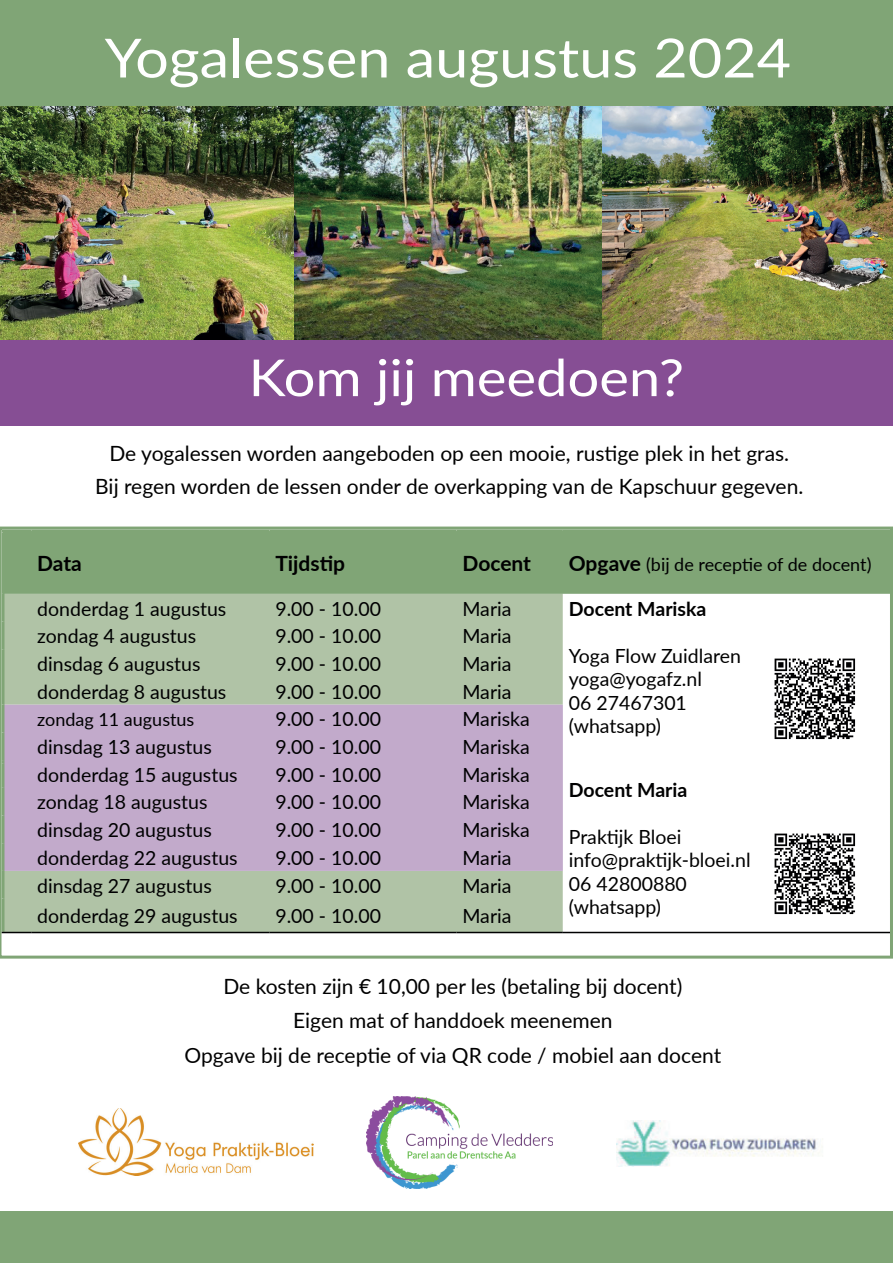
<style>
.page{position:relative;width:893px;height:1263px;background:#fff}
.page>*{position:absolute;margin:0;border:0;box-sizing:border-box;transform-origin:0 0}
.t1{font:54px "Lato";color:#fff;scale:1.1 1}
.t2{font:51px "Lato";color:#fff;scale:1.1 1}
.t3{font:21px/34.5px "Lato";color:#000001;text-align:center}
.t4{font:700 21px "Lato";color:#000001}
.t5{font:19.5px/23.4px "Lato";color:#000001}
.t6{font:700 19.5px "Lato";color:#000001}
.t7{font:18px "Lato";color:#000001}
.s1{font-weight:700;font-size:21px}
</style>
<div class="page">
<div style="left:0;top:0;width:893px;height:106px;background:#80a576"></div>
<img style="left:0;top:106px;width:295px;height:234px">
<img style="left:601px;top:106px;width:292px;height:234px">
<img style="left:295px;top:106px;width:306px;height:234px">
<div style="left:0;top:340px;width:893px;height:85px;background:#864e94"></div>
<div style="left:0;top:1212px;width:893px;height:51px;background:#80a576"></div>
<img style="left:367px;top:1096px;width:186px;height:93px">
<img style="left:616px;top:1120px;width:201px;height:46px">
<img style="left:79px;top:1108px;width:234px;height:67px">
<svg style="left:0;top:526px;width:893px;height:432px"></svg>
<img style="left:761px;top:646px;width:107px;height:106px">
<img style="left:761px;top:821px;width:107px;height:106px">
<h1 class="t1" style="left:105px;top:19px;width:626px">Yogalessen augustus 2024</h1>
<h2 class="t2" style="left:249px;top:341px;width:397px">Kom jij meedoen?</h2>
<p class="t3" style="left:95px;top:436px;width:710px;line-height:33px">De yogalessen worden aangeboden op een mooie, rustige plek in het gras.<br>Bij regen worden de lessen onder de overkapping van de Kapschuur gegeven.</p>
<p class="t4" style="left:37px;top:548px;width:46px">Data</p>
<p class="t4" style="left:275px;top:548px;width:71px">Tijdstip</p>
<p class="t4" style="left:462px;top:548px;width:70px">Docent</p>
<p class="t7" style="left:569px;top:551px;width:304px"><span class="s1">Opgave</span> (bij de receptie of de docent)</p>
<p class="t5" style="left:37px;top:596px;width:191px">donderdag 1 augustus</p>
<p class="t5" style="left:275px;top:596px;width:107px">9.00 - 10.00</p>
<p class="t5" style="left:462px;top:596px;width:50px">Maria</p>
<p class="t6" style="left:569px;top:595px;width:139px">Docent Mariska</p>
<p class="t5" style="left:569px;top:643px;width:174px">Yoga Flow Zuidlaren yoga@yogafz.nl<br>06 27467301 (whatsapp)</p>
<p class="t5" style="left:37px;top:624px;width:160px">zondag 4 augustus</p>
<p class="t5" style="left:275px;top:624px;width:107px">9.00 - 10.00</p>
<p class="t5" style="left:462px;top:624px;width:50px">Maria</p>
<p class="t5" style="left:37px;top:651px;width:165px">dinsdag 6 augustus</p>
<p class="t5" style="left:275px;top:651px;width:107px">9.00 - 10.00</p>
<p class="t5" style="left:462px;top:651px;width:50px">Maria</p>
<p class="t5" style="left:37px;top:679px;width:191px">donderdag 8 augustus</p>
<p class="t5" style="left:275px;top:679px;width:107px">9.00 - 10.00</p>
<p class="t5" style="left:462px;top:679px;width:50px">Maria</p>
<p class="t7" style="left:37px;top:706px;width:159px">zondag 11 augustus</p>
<p class="t5" style="left:275px;top:707px;width:107px">9.00 - 10.00</p>
<p class="t5" style="left:462px;top:707px;width:69px">Mariska</p>
<p class="t5" style="left:37px;top:734px;width:176px">dinsdag 13 augustus</p>
<p class="t5" style="left:275px;top:734px;width:107px">9.00 - 10.00</p>
<p class="t5" style="left:462px;top:734px;width:69px">Mariska</p>
<p class="t5" style="left:37px;top:762px;width:202px">donderdag 15 augustus</p>
<p class="t5" style="left:275px;top:762px;width:107px">9.00 - 10.00</p>
<p class="t5" style="left:462px;top:762px;width:69px">Mariska</p>
<p class="t6" style="left:569px;top:776px;width:120px">Docent Maria</p>
<p class="t5" style="left:569px;top:824px;width:183px">Praktijk Bloei info@praktijk-bloei.nl<br>06 42800880 (whatsapp)</p>
<p class="t5" style="left:37px;top:790px;width:172px">zondag 18 augustus</p>
<p class="t5" style="left:275px;top:790px;width:107px">9.00 - 10.00</p>
<p class="t5" style="left:462px;top:790px;width:69px">Mariska</p>
<p class="t5" style="left:37px;top:817px;width:176px">dinsdag 20 augustus</p>
<p class="t5" style="left:275px;top:817px;width:107px">9.00 - 10.00</p>
<p class="t5" style="left:462px;top:817px;width:69px">Mariska</p>
<p class="t5" style="left:37px;top:845px;width:202px">donderdag 22 augustus</p>
<p class="t5" style="left:275px;top:845px;width:107px">9.00 - 10.00</p>
<p class="t5" style="left:462px;top:845px;width:50px">Maria</p>
<p class="t5" style="left:37px;top:873px;width:176px">dinsdag 27 augustus</p>
<p class="t5" style="left:275px;top:873px;width:107px">9.00 - 10.00</p>
<p class="t5" style="left:462px;top:873px;width:50px">Maria</p>
<p class="t5" style="left:37px;top:904px;width:202px">donderdag 29 augustus</p>
<p class="t5" style="left:275px;top:904px;width:107px">9.00 - 10.00</p>
<p class="t5" style="left:462px;top:904px;width:50px">Maria</p>
<p class="t3" style="left:184px;top:968px;width:538px">De kosten zijn € 10,00 per les (betaling bij docent)<br>Eigen mat of handdoek meenemen<br>Opgave bij de receptie of via QR code / mobiel aan docent</p>
</div>
